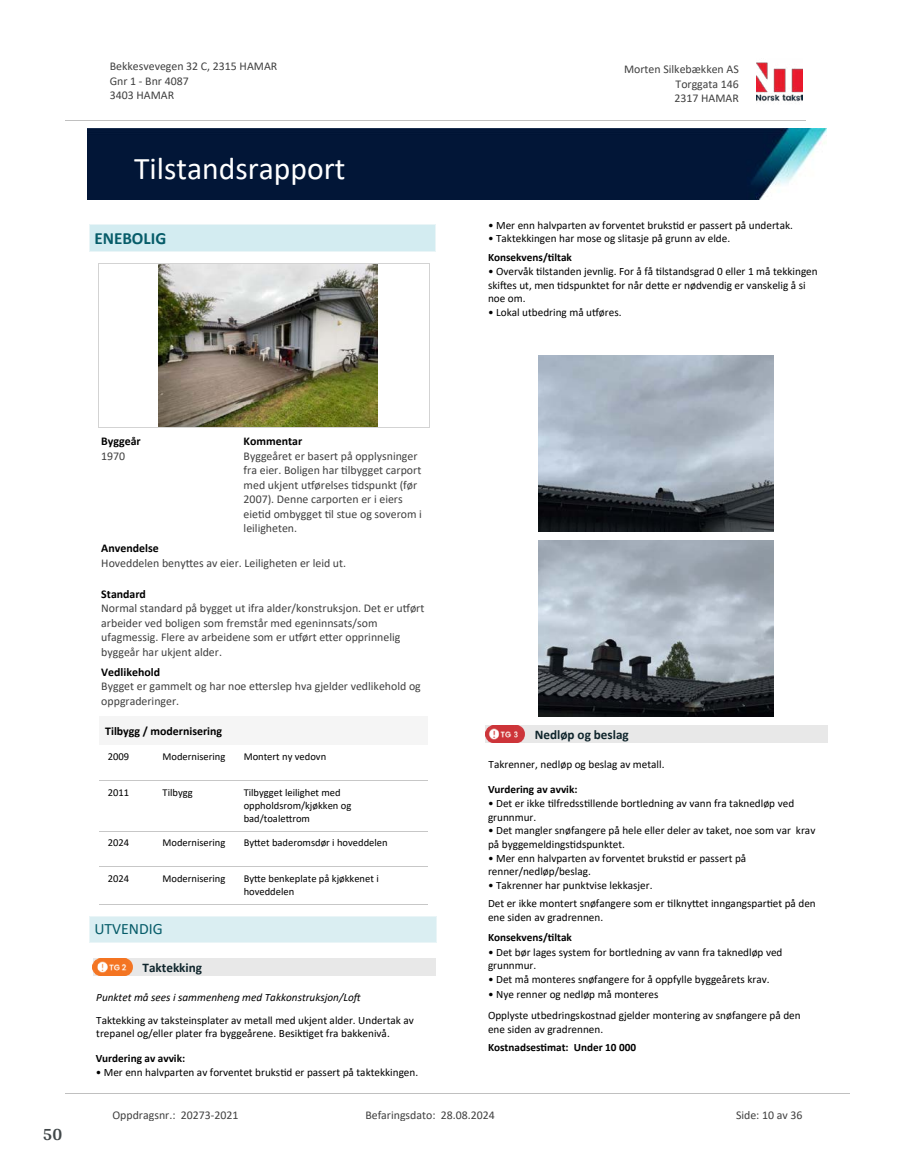
<style>
.page{position:relative;width:915px;height:1172px;background:#fff}
.page>*{position:absolute;margin:0;border:0;box-sizing:border-box;transform-origin:0 0}
.t1{font:31.65px "Calibri";color:#fff}
.t2{font:700 18px "Arya";color:#414749}
.t3{font:700 17.1px "Calibri";color:#065c69}
.t4{font:15.75px "Calibri";color:#065c69}
.t5{font:700 13.2px "Calibri";color:#0f252c}
.t6{font:11.85px/14.4px "Calibri";color:#404040}
.t7{font:700 11.85px "Calibri";color:#000}
.t8{font:11.25px/13.6px "Calibri";color:#000}
.t9{font:700 11.25px "Calibri";color:#000}
.t10{font:italic 11.25px "Calibri";color:#000}
.t11{font:10.5px/12.9px "Calibri";color:#000}
</style>
<div class="page">
<div style="left:89px;top:916px;width:347px;height:26px;background:#daeef2"></div>
<svg style="left:89px;top:917px;width:1px;height:25px"></svg>
<svg style="left:436px;top:917px;width:1px;height:25px"></svg>
<hr style="left:89px;top:916px;width:348px;height:1px;background:#eaf5f7">
<hr style="left:89px;top:942px;width:348px;height:1px;background:#eaf5f7">
<div style="left:93px;top:958px;width:342px;height:18px;background:#e8e8e8"></div>
<svg style="left:97px;top:963px;width:36px;height:13px"></svg>
<img style="left:93px;top:958px;width:39px;height:17px">
<img style="left:158px;top:264px;width:219px;height:163px">
<hr style="left:98px;top:263px;width:1px;height:165px;background:#d3d3d3">
<hr style="left:429px;top:263px;width:1px;height:165px;background:#d3d3d3">
<hr style="left:98px;top:263px;width:331px;height:1px;background:#d3d3d3">
<hr style="left:98px;top:427px;width:331px;height:1px;background:#d3d3d3">
<div style="left:89px;top:224px;width:346px;height:28px;background:#d3ecf1"></div>
<svg style="left:89px;top:225px;width:1px;height:27px"></svg>
<svg style="left:435px;top:224px;width:1px;height:28px"></svg>
<hr style="left:89px;top:224px;width:346px;height:1px;background:#eaf5f7">
<hr style="left:89px;top:252px;width:346px;height:1px;background:#eaf5f7">
<div style="left:99px;top:717px;width:328px;height:28px;background:#f5f5f5"></div>
<hr style="left:99px;top:780px;width:328px;height:1px;background:#c7c7c7">
<hr style="left:99px;top:831px;width:328px;height:1px;background:#c7c7c7">
<hr style="left:99px;top:866px;width:328px;height:1px;background:#c7c7c7">
<hr style="left:99px;top:904px;width:328px;height:1px;background:#c7c7c7">
<img style="left:538px;top:356px;width:234px;height:176px">
<img style="left:538px;top:541px;width:234px;height:175px">
<div style="left:485px;top:725px;width:342px;height:18px;background:#e8e8e8"></div>
<svg style="left:490px;top:730px;width:35px;height:13px"></svg>
<img style="left:485px;top:725px;width:39px;height:17px">
<img style="left:756px;top:62px;width:46px;height:40px">
<hr style="left:65px;top:120px;width:740px;height:1px;background:#c0c0c0">
<img style="left:88px;top:129px;width:738px;height:71px">
<hr style="left:65px;top:1093px;width:784px;height:1px;background:#c0c0c0">
<p class="t6" style="left:110px;top:59px;width:169px">Bekkesvevegen 32 C, 2315 HAMAR<br>Gnr 1 - Bnr 4087<br>3403 HAMAR</p>
<p class="t6" style="left:624px;top:62px;width:116px">Morten Silkebækken AS</p>
<p class="t6" style="left:675px;top:76px;width:65px">Torggata 146</p>
<p class="t6" style="left:674px;top:91px;width:66px">2317 HAMAR</p>
<h1 class="t1" style="left:134px;top:147px;width:213px">Tilstandsrapport</h1>
<h3 class="t3" style="left:94px;top:226px;width:73px">ENEBOLIG</h3>
<p class="t8" style="left:488px;top:218px;width:306px">• Mer enn halvparten av forventet bruks琀椀d er passert på undertak.</p>
<p class="t8" style="left:488px;top:231px;width:243px">• Taktekkingen har mose og slitasje på grunn av elde.</p>
<p class="t9" style="left:488px;top:249px;width:85px">Konsekvens/琀椀ltak</p>
<p class="t8" style="left:488px;top:264px;width:331px">• Overvåk 琀椀lstanden jevnlig. For å få 琀椀lstandsgrad 0 eller 1 må tekkingen ski昀琀es ut, men 琀椀dspunktet for når de琀琀e er nødvendig er vanskelig å si noe om.</p>
<p class="t8" style="left:488px;top:305px;width:135px">• Lokal utbedring må u琀昀øres.</p>
<h2 class="t2" style="left:43px;top:1123px;width:21px">50</h2>
<p class="t7" style="left:101px;top:433px;width:41px">Byggeår</p>
<p class="t6" style="left:101px;top:448px;width:26px">1970</p>
<p class="t7" style="left:243px;top:433px;width:60px">Kommentar</p>
<p class="t6" style="left:243px;top:448px;width:180px">Byggeåret er basert på opplysninger fra eier. Boligen har 琀椀lbygget carport med ukjent u琀昀ørelses 琀椀dspunkt (før 2007). Denne carporten er i eiers<br>eie琀椀d ombygget 琀椀l stue og soverom i leiligheten.</p>
<p class="t7" style="left:101px;top:540px;width:59px">Anvendelse</p>
<p class="t6" style="left:101px;top:555px;width:246px">Hoveddelen beny琀琀es av eier. Leiligheten er leid ut.</p>
<p class="t7" style="left:101px;top:585px;width:46px">Standard</p>
<p class="t6" style="left:101px;top:601px;width:324px">Normal standard på bygget ut ifra alder/konstruksjon. Det er u琀昀ørt arbeider ved boligen som fremstår med egeninnsats/som ufagmessig. Flere av arbeidene som er u琀昀ørt e琀琀er opprinnelig byggeår har ukjent alder.</p>
<p class="t7" style="left:101px;top:663px;width:60px">Vedlikehold</p>
<p class="t6" style="left:101px;top:679px;width:321px">Bygget er gammelt og har noe e琀琀erslep hva gjelder vedlikehold og oppgraderinger.</p>
<p class="t7" style="left:105px;top:722px;width:118px">Tilbygg / modernisering</p>
<p class="t11" style="left:108px;top:750px;width:23px">2009</p>
<p class="t11" style="left:162px;top:750px;width:64px">Modernisering</p>
<p class="t11" style="left:243px;top:750px;width:84px">Montert ny vedovn</p>
<p class="t11" style="left:108px;top:786px;width:23px">2011</p>
<p class="t11" style="left:162px;top:786px;width:32px">Tilbygg</p>
<p class="t11" style="left:243px;top:786px;width:109px">Tilbygget leilighet med oppholdsrom/kjøkken og bad/toale琀琀rom</p>
<p class="t11" style="left:108px;top:836px;width:23px">2024</p>
<p class="t11" style="left:162px;top:836px;width:64px">Modernisering</p>
<p class="t11" style="left:243px;top:836px;width:145px">By琀琀et baderomsdør i hoveddelen</p>
<p class="t11" style="left:108px;top:872px;width:23px">2024</p>
<p class="t11" style="left:162px;top:872px;width:64px">Modernisering</p>
<p class="t11" style="left:243px;top:872px;width:136px">By琀琀e benkeplate på kjøkkenet i hoveddelen</p>
<h3 class="t4" style="left:94px;top:918px;width:70px">UTVENDIG</h3>
<p class="t5" style="left:142px;top:958px;width:61px">Taktekking</p>
<p class="t10" style="left:96px;top:989px;width:267px">Punktet må sees i sammenheng med Takkonstruksjon/Lo昀琀</p>
<p class="t8" style="left:96px;top:1013px;width:319px">Taktekking av taksteinsplater av metall med ukjent alder. Undertak av trepanel og/eller plater fra byggeårene. Besik琀椀get fra bakkenivå.</p>
<p class="t9" style="left:96px;top:1050px;width:91px">Vurdering av avvik:</p>
<p class="t8" style="left:96px;top:1065px;width:324px">• Mer enn halvparten av forventet bruks琀椀d er passert på taktekkingen.</p>
<p class="t5" style="left:534px;top:725px;width:95px">Nedløp og beslag</p>
<p class="t8" style="left:488px;top:757px;width:177px">Takrenner, nedløp og beslag av metall.</p>
<p class="t9" style="left:488px;top:781px;width:91px">Vurdering av avvik:</p>
<p class="t8" style="left:488px;top:796px;width:307px">• Det er ikke 琀椀lfredss琀椀llende bortledning av vann fra taknedløp ved grunnmur.</p>
<p class="t8" style="left:488px;top:823px;width:329px">• Det mangler snøfangere på hele eller deler av taket, noe som var krav på byggemeldings琀椀dspunktet.</p>
<p class="t8" style="left:488px;top:851px;width:260px">• Mer enn halvparten av forventet bruks琀椀d er passert på renner/nedløp/beslag.</p>
<p class="t8" style="left:488px;top:875px;width:329px;line-height:18.5px">• Takrenner har punktvise lekkasjer.<br>Det er ikke montert snøfangere som er 琀椀lkny琀琀et inngangspar琀椀et på den</p>
<p class="t8" style="left:488px;top:910px;width:117px">ene siden av gradrennen.</p>
<p class="t9" style="left:488px;top:930px;width:85px">Konsekvens/琀椀ltak</p>
<p class="t8" style="left:488px;top:945px;width:296px">• Det bør lages system for bortledning av vann fra taknedløp ved grunnmur.</p>
<p class="t8" style="left:488px;top:972px;width:283px">• Det må monteres snøfangere for å oppfylle byggeårets krav.</p>
<p class="t8" style="left:488px;top:983px;width:314px;line-height:21px">• Nye renner og nedløp må monteres<br>Opplyste utbedringskostnad gjelder montering av snøfangere på den</p>
<p class="t8" style="left:488px;top:1022px;width:117px">ene siden av gradrennen.</p>
<p class="t9" style="left:488px;top:1039px;width:149px">Kostnadses琀椀mat: Under 10 000</p>
<p class="t6" style="left:112px;top:1107px;width:127px">Oppdragsnr.: 20273-2021</p>
<p class="t6" style="left:365px;top:1107px;width:131px">Befaringsdato: 28.08.2024</p>
<p class="t6" style="left:735px;top:1107px;width:68px">Side: 10 av 36</p>
</div>
